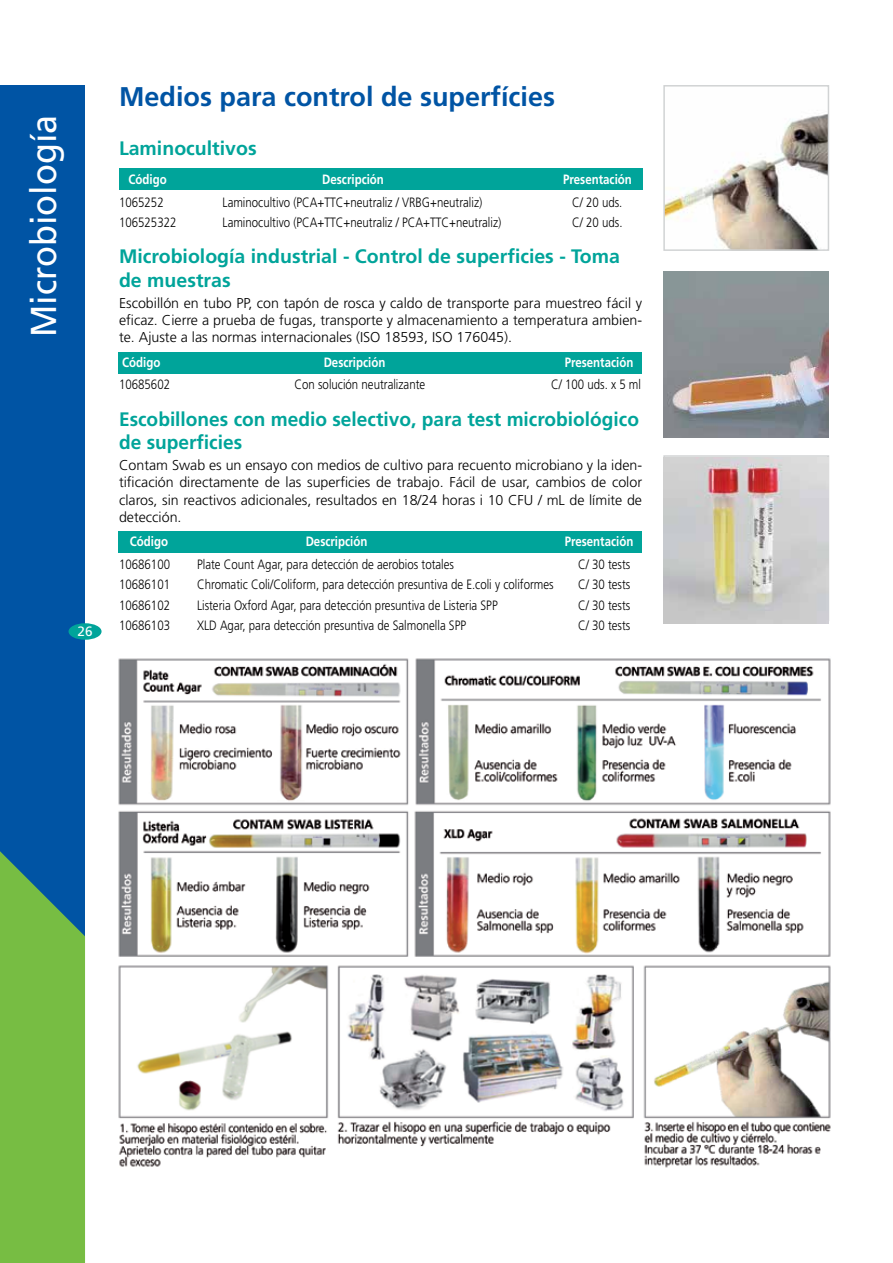
<style>
.page{position:relative;width:893px;height:1263px;background:#fff}
.page>*{position:absolute;margin:0;border:0;box-sizing:border-box;transform-origin:0 0}
.t1{font:36px "Frutiger";color:#fff;scale:.95 1}
.t2{font:700 27px "Frutiger";color:#0054a4}
.t3{font:700 19.5px/23.4px "Frutiger";color:#00a49a}
.t4{font:300 14.25px/17.1px "Frutiger";color:#000;text-align:justify}
.t5{font:300 13.5px "Frutiger";color:#000;scale:.85 1}
.t6{font:700 13.5px "Frutiger";color:#fff;scale:.85 1}
.t7{font:13.5px "Frutiger";color:#fff}
</style>
<div class="page">
<div style="left:0;top:85px;width:85px;height:1178px;background:#0054a4"></div>
<div style="left:69px;top:623px;width:33px;height:17px;background:#00a49a;border-radius:50%"></div>
<div style="left:119px;top:531px;width:523px;height:22px;background:#00a49a"></div>
<div style="left:119px;top:352px;width:523px;height:21px;background:#00a49a"></div>
<div style="left:119px;top:168px;width:523px;height:21px;background:#00a49a"></div>
<img style="left:118px;top:658px;width:713px;height:510px">
<svg style="left:0;top:851px;width:85px;height:412px"></svg>
<img style="left:663px;top:272px;width:166px;height:165px">
<img style="left:663px;top:457px;width:166px;height:166px">
<img style="left:666px;top:114px;width:160px;height:134px">
<div style="left:663px;top:85px;width:166px;height:166px;border:2px solid #d1d3d4"></div>
<h1 class="t1" style="left:23px;top:337px;width:236px;rotate:-90deg">Microbiología</h1>
<p class="t7" style="left:78px;top:623px;width:17px">26</p>
<h2 class="t2" style="left:119px;top:81px;width:438px">Medios para control de superfícies</h2>
<h3 class="t3" style="left:119px;top:136px;width:139px">Laminocultivos</h3>
<p class="t6" style="left:128px;top:171px;width:46px">Código</p>
<p class="t6" style="left:322px;top:171px;width:74px">Descripción</p>
<p class="t6" style="left:563px;top:171px;width:82px">Presentación</p>
<p class="t5" style="left:119px;top:194px;width:54px">1065252</p>
<p class="t5" style="left:223px;top:194px;width:307px">Laminocultivo (PCA+TTC+neutraliz / VRBG+neutraliz)</p>
<p class="t5" style="left:572px;top:194px;width:61px">C/ 20 uds.</p>
<p class="t5" style="left:119px;top:215px;width:69px">106525322</p>
<p class="t5" style="left:223px;top:215px;width:329px">Laminocultivo (PCA+TTC+neutraliz / PCA+TTC+neutraliz)</p>
<p class="t5" style="left:572px;top:215px;width:61px">C/ 20 uds.</p>
<h3 class="t3" style="left:119px;top:244px;width:502px">Microbiología industrial - Control de superficies - Toma de muestras</h3>
<p class="t4" style="left:119px;top:294px;width:525px">Escobillón en tubo PP, con tapón de rosca y caldo de transporte para muestreo fácil y eficaz. Cierre a prueba de fugas, transporte y almacenamiento a temperatura ambien&shy;te. Ajuste a las normas internacionales (ISO 18593, ISO 176045).</p>
<p class="t6" style="left:122px;top:354px;width:46px">Código</p>
<p class="t6" style="left:324px;top:354px;width:74px">Descripción</p>
<p class="t6" style="left:565px;top:354px;width:82px">Presentación</p>
<p class="t5" style="left:119px;top:377px;width:62px">10685602</p>
<p class="t5" style="left:295px;top:377px;width:155px">Con solución neutralizante</p>
<p class="t5" style="left:551px;top:377px;width:107px">C/ 100 uds. x 5 ml</p>
<h3 class="t3" style="left:119px;top:407px;width:521px">Escobillones con medio selectivo, para test microbiológico de superficies</h3>
<p class="t4" style="left:119px;top:457px;width:525px">Contam Swab es un ensayo con medios de cultivo para recuento microbiano y la iden&shy;tificación directamente de las superficies de trabajo. Fácil de usar, cambios de color claros, sin reactivos adicionales, resultados en 18/24 horas i 10 CFU / mL de límite de detección.</p>
<p class="t6" style="left:130px;top:534px;width:46px">Código</p>
<p class="t6" style="left:306px;top:534px;width:74px">Descripción</p>
<p class="t6" style="left:565px;top:534px;width:82px">Presentación</p>
<p class="t5" style="left:119px;top:557px;width:62px">10686100</p>
<p class="t5" style="left:197px;top:557px;width:304px">Plate Count Agar, para detección de aerobios totales</p>
<p class="t5" style="left:578px;top:557px;width:63px">C/ 30 tests</p>
<p class="t5" style="left:119px;top:577px;width:62px">10686101</p>
<p class="t5" style="left:197px;top:577px;width:421px">Chromatic Coli/Coliform, para detección presuntiva de E.coli y coliformes</p>
<p class="t5" style="left:578px;top:577px;width:63px">C/ 30 tests</p>
<p class="t5" style="left:119px;top:597px;width:62px">10686102</p>
<p class="t5" style="left:197px;top:597px;width:355px">Listeria Oxford Agar, para detección presuntiva de Listeria SPP</p>
<p class="t5" style="left:578px;top:597px;width:63px">C/ 30 tests</p>
<p class="t5" style="left:119px;top:618px;width:62px">10686103</p>
<p class="t5" style="left:197px;top:618px;width:318px">XLD Agar, para detección presuntiva de Salmonella SPP</p>
<p class="t5" style="left:578px;top:618px;width:63px">C/ 30 tests</p>
</div>
